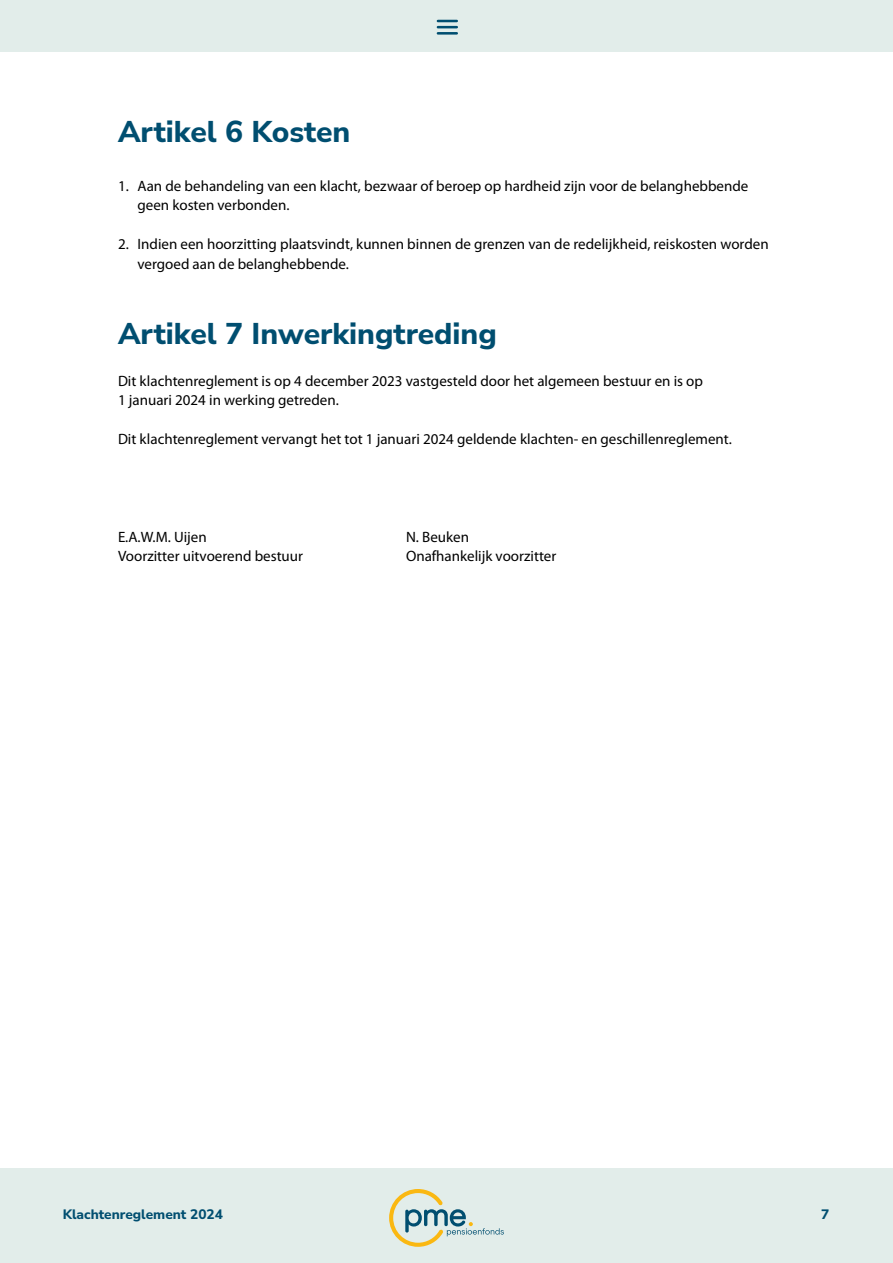
<style>
.page{position:relative;width:893px;height:1263px;background:#fff}
.page>*{position:absolute;margin:0;border:0;box-sizing:border-box;transform-origin:0 0}
.t1{font:800 30px "Nunito Sans";color:#004e70}
.t2{font:15px/19.5px "Myriad Pro";color:#000}
.t3{font:800 13.65px "Nunito Sans";color:#004e70}
</style>
<div class="page">
<div style="left:0;top:1169px;width:893px;height:94px;background:#e2edea"></div>
<div style="left:0;top:0;width:893px;height:51px;background:#e2edea"></div>
<svg style="left:389px;top:1189px;width:115px;height:58px"></svg>
<svg style="left:438px;top:20px;width:19px;height:8px"></svg>
<hr style="left:438px;top:32px;width:19px;height:3px;background:#004e70">
<h1 class="t1" style="left:118px;top:110px;width:234px">Artikel 6 Kosten</h1>
<p class="t2" style="left:137px;top:175px;width:612px;text-indent:-20px">1. Aan de behandeling van een klacht, bezwaar of beroep op hardheid zijn voor de belanghebbende geen kosten verbonden.</p>
<p class="t2" style="left:137px;top:234px;width:633px;text-indent:-20px">2. Indien een hoorzitting plaatsvindt, kunnen binnen de grenzen van de redelijkheid, reiskosten worden vergoed aan de belanghebbende.</p>
<h1 class="t1" style="left:118px;top:312px;width:380px">Artikel 7 Inwerkingtreding</h1>
<p class="t2" style="left:118px;top:370px;width:587px">Dit klachtenreglement is op 4 december 2023 vastgesteld door het algemeen bestuur en is op<br>1 januari 2024 in werking getreden.</p>
<p class="t2" style="left:118px;top:429px;width:615px">Dit klachtenreglement vervangt het tot 1 januari 2024 geldende klachten- en geschillenreglement.</p>
<p class="t2" style="left:118px;top:526px;width:90px">E.A.W.M. Uijen</p>
<p class="t2" style="left:406px;top:526px;width:64px">N. Beuken</p>
<p class="t2" style="left:118px;top:546px;width:187px">Voorzitter uitvoerend bestuur</p>
<p class="t2" style="left:406px;top:546px;width:152px">Onafhankelijk voorzitter</p>
<p class="t3" style="left:63px;top:1205px;width:162px">Klachtenreglement 2024</p>
<p class="t3" style="left:821px;top:1205px;width:10px">7</p>
</div>
